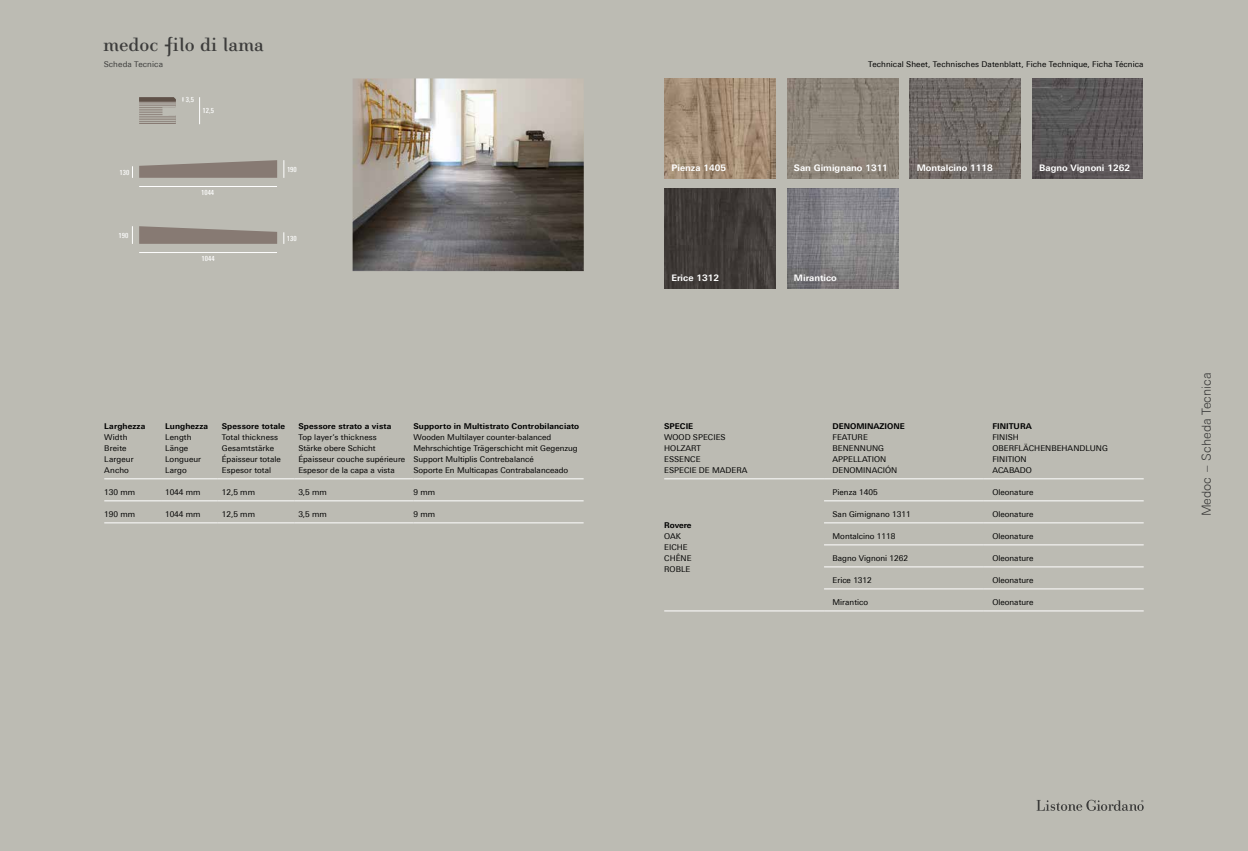
<style>
.page{position:relative;width:1248px;height:851px;background:#fff}
.page>*{position:absolute;margin:0;border:0;box-sizing:border-box;transform-origin:0 0}
.t1{font:20px "Listone Giordano Corporate";color:#3c3c3b}
.t2{font:300 12.5px "Univers Next Pro";color:#3c3c3b}
.t3{font:700 9px "Univers Next Pro";color:#fff}
.t4{font:8px/11px "Univers Next Pro";color:#000}
.t5{font:700 8px "Univers Next Pro";letter-spacing:.01em;color:#000}
.t6{font:8px "Univers Next Pro";letter-spacing:.015em;color:#3c3c3b}
.t7{font:500 condensed 7px "Univers Next Pro";color:#fff}
</style>
<div class="page">
<div style="left:0;top:0;width:1247px;height:850px;background:#bcbbb3"></div>
<hr style="left:104px;top:478px;width:57px;height:1px;background:#fff">
<hr style="left:161px;top:478px;width:57px;height:1px;background:#fff">
<hr style="left:218px;top:478px;width:76px;height:1px;background:#fff">
<hr style="left:294px;top:478px;width:119px;height:1px;background:#fff">
<hr style="left:413px;top:478px;width:170px;height:1px;background:#fff">
<hr style="left:104px;top:500px;width:57px;height:1px;background:#fff">
<hr style="left:161px;top:500px;width:57px;height:1px;background:#fff">
<hr style="left:218px;top:500px;width:76px;height:1px;background:#fff">
<hr style="left:294px;top:500px;width:119px;height:1px;background:#fff">
<hr style="left:413px;top:500px;width:170px;height:1px;background:#fff">
<hr style="left:104px;top:522px;width:57px;height:1px;background:#fff">
<hr style="left:161px;top:522px;width:57px;height:1px;background:#fff">
<hr style="left:218px;top:522px;width:76px;height:1px;background:#fff">
<hr style="left:294px;top:522px;width:119px;height:1px;background:#fff">
<hr style="left:413px;top:522px;width:170px;height:1px;background:#fff">
<hr style="left:664px;top:610px;width:160px;height:1px;background:#fff">
<hr style="left:824px;top:610px;width:159px;height:1px;background:#fff">
<hr style="left:983px;top:610px;width:160px;height:1px;background:#fff">
<hr style="left:664px;top:478px;width:160px;height:1px;background:#fff">
<hr style="left:824px;top:478px;width:159px;height:1px;background:#fff">
<hr style="left:983px;top:478px;width:160px;height:1px;background:#fff">
<hr style="left:824px;top:500px;width:159px;height:1px;background:#fff">
<hr style="left:983px;top:500px;width:160px;height:1px;background:#fff">
<hr style="left:824px;top:522px;width:159px;height:1px;background:#fff">
<hr style="left:983px;top:522px;width:160px;height:1px;background:#fff">
<hr style="left:824px;top:544px;width:159px;height:1px;background:#fff">
<hr style="left:983px;top:544px;width:160px;height:1px;background:#fff">
<hr style="left:824px;top:566px;width:159px;height:1px;background:#fff">
<hr style="left:983px;top:566px;width:160px;height:1px;background:#fff">
<hr style="left:824px;top:588px;width:159px;height:1px;background:#fff">
<hr style="left:983px;top:588px;width:160px;height:1px;background:#fff">
<img style="left:352px;top:78px;width:231px;height:193px">
<svg style="left:139px;top:97px;width:37px;height:27px"></svg>
<hr style="left:136px;top:103px;width:40px;height:1px;background:#bcbbb3">
<hr style="left:136px;top:106px;width:40px;height:1px;background:#bcbbb3">
<hr style="left:136px;top:108px;width:33px;height:1px;background:#bcbbb3">
<hr style="left:136px;top:110px;width:33px;height:1px;background:#bcbbb3">
<hr style="left:136px;top:112px;width:33px;height:1px;background:#bcbbb3">
<hr style="left:136px;top:113px;width:33px;height:1px;background:#bcbbb3">
<hr style="left:136px;top:115px;width:33px;height:1px;background:#bcbbb3">
<hr style="left:136px;top:105px;width:40px;height:1px;background:#bcbbb3">
<hr style="left:136px;top:117px;width:40px;height:1px;background:#bcbbb3">
<hr style="left:136px;top:119px;width:40px;height:1px;background:#bcbbb3">
<hr style="left:136px;top:120px;width:40px;height:1px;background:#bcbbb3">
<hr style="left:136px;top:122px;width:40px;height:1px;background:#bcbbb3">
<svg style="left:139px;top:226px;width:138px;height:18px"></svg>
<svg style="left:283px;top:232px;width:1px;height:12px"></svg>
<hr style="left:139px;top:252px;width:138px;height:1px;background:#fff">
<svg style="left:132px;top:226px;width:1px;height:18px"></svg>
<svg style="left:139px;top:160px;width:138px;height:18px"></svg>
<svg style="left:132px;top:166px;width:1px;height:12px"></svg>
<hr style="left:139px;top:186px;width:138px;height:1px;background:#fff">
<svg style="left:283px;top:160px;width:1px;height:18px"></svg>
<svg style="left:199px;top:97px;width:1px;height:27px"></svg>
<img style="left:664px;top:78px;width:111px;height:100px">
<img style="left:787px;top:79px;width:111px;height:99px">
<img style="left:787px;top:188px;width:111px;height:100px">
<img style="left:1032px;top:78px;width:110px;height:100px">
<img style="left:909px;top:79px;width:111px;height:99px">
<img style="left:664px;top:188px;width:111px;height:100px">
<svg style="left:1036px;top:799px;width:107px;height:11px"></svg>
<h1 class="t1" style="left:103px;top:32px;width:162px">medoc -filo di lama</h1>
<p class="t6" style="left:104px;top:60px;width:61px">Scheda Tecnica</p>
<p class="t7" style="left:120px;top:168px;width:11px">130</p>
<p class="t7" style="left:118px;top:231px;width:11px">190</p>
<p class="t7" style="left:186px;top:95px;width:10px">3,5</p>
<p class="t7" style="left:203px;top:107px;width:13px">12,5</p>
<p class="t7" style="left:201px;top:188px;width:15px">1044</p>
<p class="t7" style="left:201px;top:254px;width:15px">1044</p>
<p class="t7" style="left:287px;top:165px;width:11px">190</p>
<p class="t7" style="left:287px;top:234px;width:11px">130</p>
<p class="t5" style="left:104px;top:421px;width:43px">Larghezza</p>
<p class="t4" style="left:104px;top:432px;width:31px">Width<br>Breite<br>Largeur<br>Ancho</p>
<p class="t5" style="left:165px;top:421px;width:45px">Lunghezza</p>
<p class="t4" style="left:165px;top:432px;width:38px">Length<br>Länge<br>Longueur<br>Largo</p>
<p class="t5" style="left:222px;top:421px;width:65px">Spessore totale</p>
<p class="t4" style="left:222px;top:432px;width:61px">Total thickness<br>Gesamtstärke<br>Épaisseur totale<br>Espesor total</p>
<p class="t5" style="left:298px;top:421px;width:95px">Spessore strato a vista</p>
<p class="t4" style="left:298px;top:432px;width:108px">Top layer’s thickness<br>Stärke obere Schicht<br>Épaisseur couche supérieure<br>Espesor de la capa a vista</p>
<p class="t5" style="left:413px;top:421px;width:167px">Supporto in Multistrato Controbilanciato</p>
<p class="t4" style="left:413px;top:432px;width:166px">Wooden Multilayer counter-balanced Mehrschichtige Trägerschicht mit Gegenzug Support Multiplis Contrebalancé<br>Soporte En Multicapas Contrabalanceado</p>
<p class="t4" style="left:104px;top:487px;width:32px">130 mm</p>
<p class="t4" style="left:165px;top:487px;width:37px">1044 mm</p>
<p class="t4" style="left:222px;top:487px;width:35px">12,5 mm</p>
<p class="t4" style="left:298px;top:487px;width:30px">3,5 mm</p>
<p class="t4" style="left:413px;top:487px;width:23px">9 mm</p>
<p class="t4" style="left:104px;top:509px;width:32px">190 mm</p>
<p class="t4" style="left:165px;top:509px;width:37px">1044 mm</p>
<p class="t4" style="left:222px;top:509px;width:35px">12,5 mm</p>
<p class="t4" style="left:298px;top:509px;width:30px">3,5 mm</p>
<p class="t4" style="left:413px;top:509px;width:23px">9 mm</p>
<p class="t4" style="left:868px;top:59px;width:277px">Technical Sheet, Technisches Datenblatt, Fiche Technique, Ficha Técnica</p>
<p class="t3" style="left:671px;top:163px;width:56px">Pienza 1405</p>
<p class="t3" style="left:793px;top:163px;width:95px">San Gimignano 1311</p>
<p class="t3" style="left:916px;top:163px;width:78px">Montalcino 1118</p>
<p class="t3" style="left:1039px;top:163px;width:92px">Bagno Vignoni 1262</p>
<p class="t3" style="left:671px;top:272px;width:49px">Erice 1312</p>
<p class="t3" style="left:793px;top:272px;width:44px">Mirantico</p>
<p class="t5" style="left:664px;top:421px;width:31px">SPECIE</p>
<p class="t4" style="left:664px;top:432px;width:85px">WOOD SPECIES<br>HOLZART<br>ESSENCE<br>ESPECIE DE MADERA</p>
<p class="t5" style="left:664px;top:520px;width:29px">Rovere</p>
<p class="t4" style="left:664px;top:531px;width:29px">OAK<br>EICHE<br>CHÊNE<br>ROBLE</p>
<p class="t5" style="left:832px;top:421px;width:74px">DENOMINAZIONE</p>
<p class="t4" style="left:832px;top:432px;width:66px">FEATURE<br>BENENNUNG<br>APPELLATION<br>DENOMINACIÓN</p>
<p class="t5" style="left:992px;top:421px;width:41px">FINITURA</p>
<p class="t4" style="left:992px;top:432px;width:117px">FINISH<br>OBERFLÄCHENBEHANDLUNG<br>FINITION<br>ACABADO</p>
<p class="t4" style="left:832px;top:487px;width:47px">Pienza 1405</p>
<p class="t4" style="left:992px;top:487px;width:43px">Oleonature</p>
<p class="t4" style="left:832px;top:509px;width:80px">San Gimignano 1311</p>
<p class="t4" style="left:992px;top:509px;width:43px">Oleonature</p>
<p class="t4" style="left:832px;top:531px;width:64px">Montalcino 1118</p>
<p class="t4" style="left:992px;top:531px;width:43px">Oleonature</p>
<p class="t4" style="left:832px;top:553px;width:77px">Bagno Vignoni 1262</p>
<p class="t4" style="left:992px;top:553px;width:43px">Oleonature</p>
<p class="t4" style="left:832px;top:575px;width:41px">Erice 1312</p>
<p class="t4" style="left:992px;top:575px;width:43px">Oleonature</p>
<p class="t4" style="left:832px;top:597px;width:37px">Mirantico</p>
<p class="t4" style="left:992px;top:597px;width:43px">Oleonature</p>
<h2 class="t2" style="left:1198px;top:516px;width:145px;rotate:-90deg">Medoc – Scheda Tecnica</h2>
</div>
